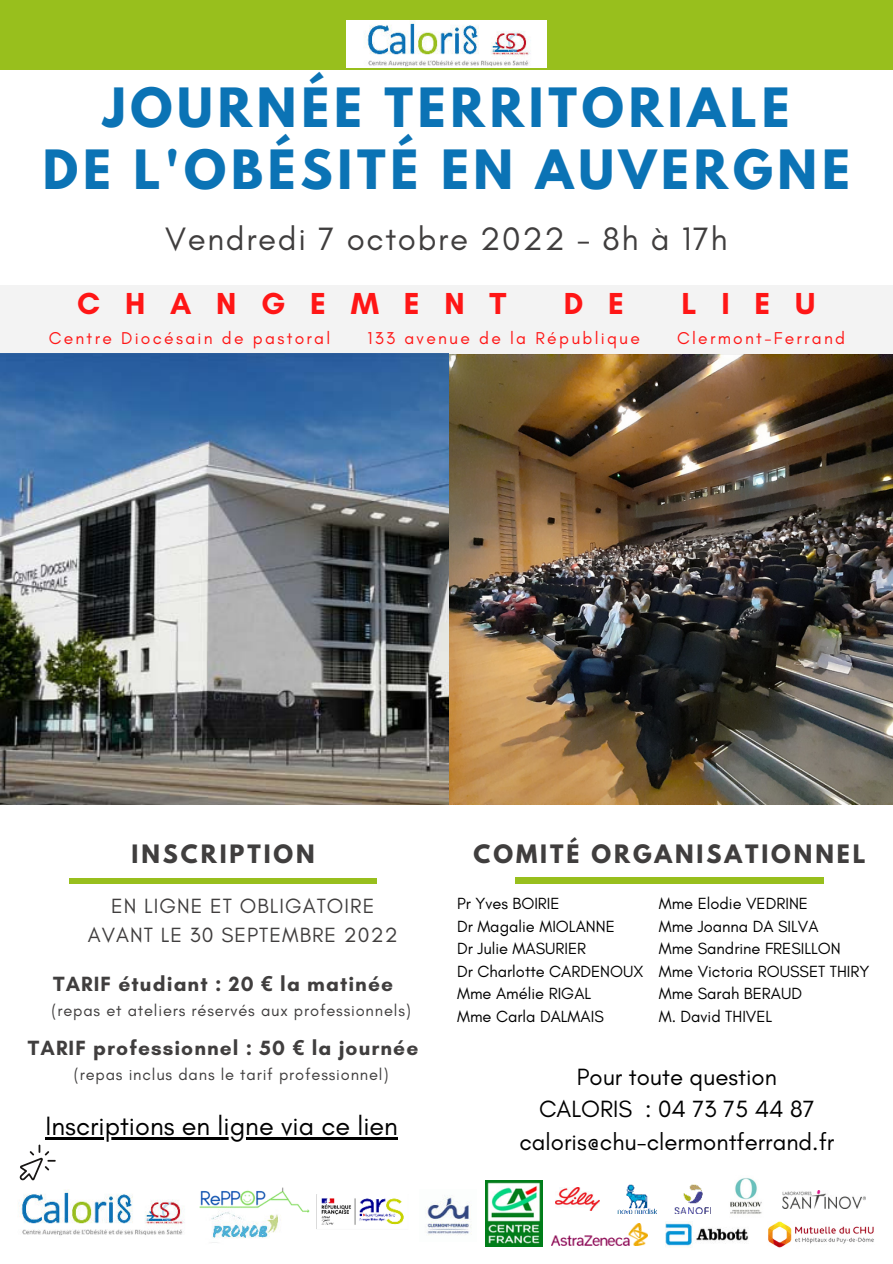
<style>
.page{position:relative;width:893px;height:1264px;background:#fff}
.page>*{position:absolute;margin:0;border:0;box-sizing:border-box;transform-origin:0 0}
.t1{font:700 48px/61.8px "League Spartan";letter-spacing:.1em;color:#0b73b5;text-align:center}
.t2{font:33px "Glacial Indifference";letter-spacing:.05em;color:#403e3e}
.t3{font:700 30.9px "Glacial Indifference";letter-spacing:.8em;color:#ff1616}
.t4{font:27px "Glacial Indifference";color:#000}
.t5{font:24px/32.5px "Glacial Indifference";color:#000;text-align:center}
.t6{font:700 22.5px "League Spartan";letter-spacing:.13em;color:#403e3e}
.t7{font:700 21px "Glacial Indifference";letter-spacing:.05em;color:#403e3e}
.t8{font:21px/29.2px "Glacial Indifference";letter-spacing:.05em;color:#403e3e;text-align:center}
.t9{font:17.4px "Glacial Indifference";letter-spacing:.13em;color:#ff1616}
.t10{font:16.5px/22.5px "Glacial Indifference";color:#000}
.t11{font:16.5px "Glacial Indifference";letter-spacing:.05em;color:#403e3e}
.s1{font-family:"Noto Sans"}
</style>
<div class="page">
<img style="left:448px;top:355px;width:444px;height:449px">
<img style="left:0;top:355px;width:448px;height:449px">
<div style="left:0;top:285px;width:892px;height:70px;background:#f3f3f3"></div>
<div style="left:515px;top:877px;width:308px;height:6px;background:#98bf1d"></div>
<div style="left:0;top:0;width:892px;height:70px;background:#98bf1d"></div>
<img style="left:346px;top:20px;width:200px;height:48px">
<div style="left:69px;top:878px;width:308px;height:5px;background:#98bf1d"></div>
<svg style="left:20px;top:1144px;width:35px;height:36px"></svg>
<img style="left:426px;top:1195px;width:46px;height:40px">
<img style="left:316px;top:1194px;width:88px;height:35px">
<img style="left:20px;top:1189px;width:165px;height:47px">
<img style="left:486px;top:1180px;width:56px;height:66px">
<img style="left:212px;top:1220px;width:67px;height:23px">
<img style="left:170px;top:1187px;width:140px;height:33px">
<img style="left:674px;top:1184px;width:35px;height:28px">
<img style="left:617px;top:1184px;width:39px;height:29px">
<img style="left:551px;top:1223px;width:96px;height:22px">
<img style="left:730px;top:1177px;width:32px;height:37px">
<img style="left:665px;top:1221px;width:83px;height:26px">
<img style="left:782px;top:1190px;width:83px;height:18px">
<img style="left:768px;top:1221px;width:106px;height:27px">
<img style="left:556px;top:1187px;width:43px;height:23px">
<hr style="left:46px;top:1137px;width:352px;height:2px;background:#000">
<h1 class="t1" style="left:43px;top:76px;width:808px">JOURNÉE TERRITORIALE<br>DE L'OBÉSITÉ EN AUVERGNE</h1>
<h2 class="t2" style="left:165px;top:220px;width:564px">Vendredi 7 octobre 2022 - 8h à 17h</h2>
<h3 class="t3" style="left:77px;top:284px;width:431px">CHANGEMENT</h3>
<h3 class="t3" style="left:564px;top:284px;width:62px">D E</h3>
<h3 class="t3" style="left:681px;top:284px;width:135px">LIEU</h3>
<p class="t9" style="left:49px;top:328px;width:283px">Centre Diocésain de pastoral</p>
<p class="t9" style="left:367px;top:328px;width:274px">133 avenue de la République</p>
<p class="t9" style="left:677px;top:328px;width:170px">Clermont-Ferrand</p>
<h3 class="t6" style="left:132px;top:836px;width:184px">INSCRIPTION</h3>
<p class="t8" style="left:88px;top:891px;width:311px">EN LIGNE ET OBLIGATOIRE<br>AVANT LE 30 SEPTEMBRE 2022</p>
<p class="t7" style="left:53px;top:971px;width:341px">TARIF étudiant : 20 <span class="s1">€</span> la matinée</p>
<p class="t11" style="left:51px;top:1001px;width:361px">(repas et ateliers réservés aux professionnels)</p>
<p class="t7" style="left:28px;top:1034px;width:392px">TARIF professionnel : 50 <span class="s1">€</span> la journée</p>
<p class="t11" style="left:74px;top:1064px;width:316px">(repas inclus dans le tarif professionnel)</p>
<h3 class="t4" style="left:46px;top:1111px;width:354px">Inscriptions en ligne via ce lien</h3>
<h3 class="t6" style="left:473px;top:836px;width:393px">COMITÉ ORGANISATIONNEL</h3>
<p class="t10" style="left:457px;top:892px;width:188px">Pr Yves BOIRIE<br>Dr Magalie MIOLANNE<br>Dr Julie MASURIER<br>Dr Charlotte CARDENOUX<br>Mme Amélie RIGAL<br>Mme Carla DALMAIS</p>
<p class="t10" style="left:658px;top:892px;width:212px">Mme Elodie VEDRINE<br>Mme Joanna DA SILVA<br>Mme Sandrine FRESILLON<br>Mme Victoria ROUSSET THIRY<br>Mme Sarah BERAUD<br>M. David THIVEL</p>
<h3 class="t5" style="left:519px;top:1060px;width:316px">Pour toute question<br>CALORIS : 04 73 75 44 87 caloris@chu-clermontferrand.fr</h3>
</div>
